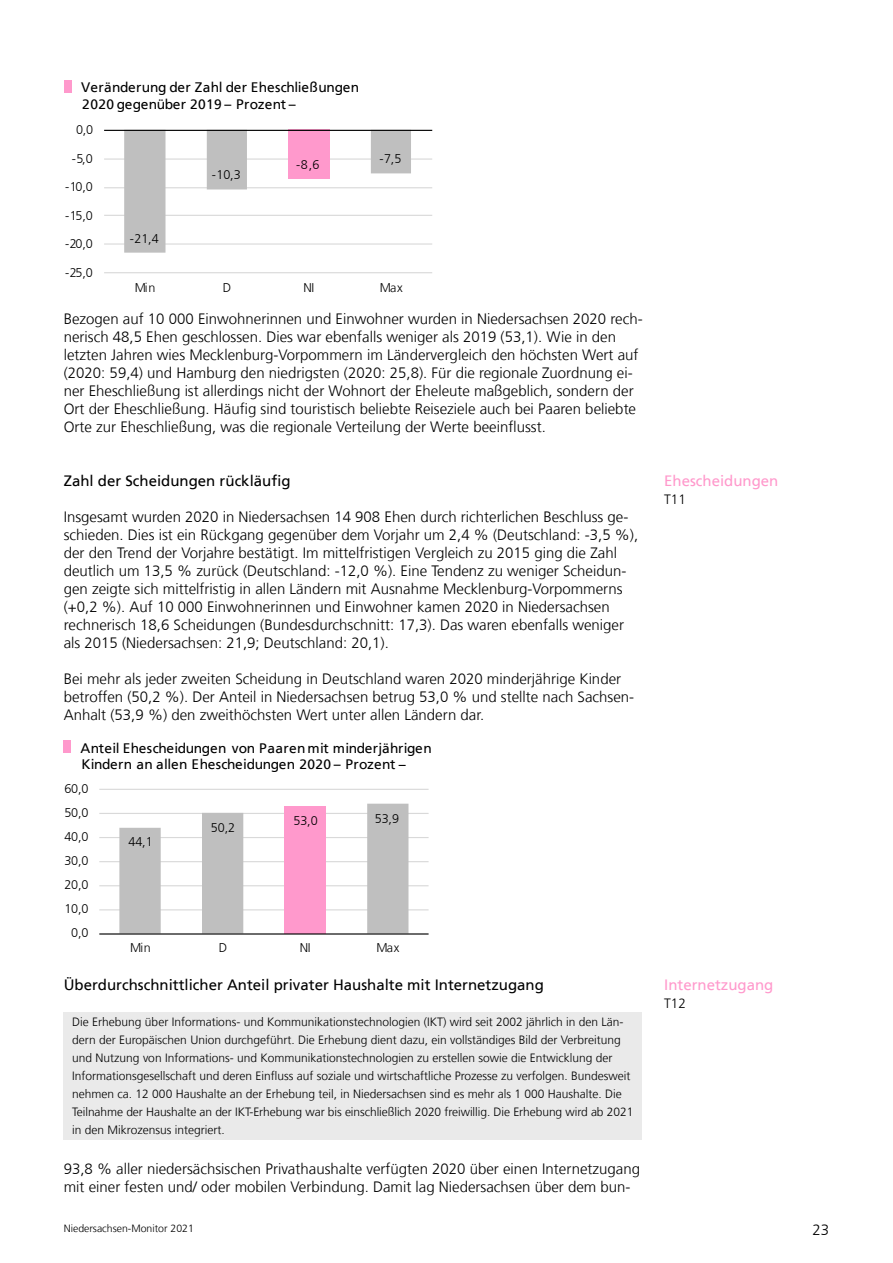
<style>
.page{position:relative;width:893px;height:1263px;background:#fff}
.page>*{position:absolute;margin:0;border:0;box-sizing:border-box;transform-origin:0 0}
.P_P_Grundtext_10Pt{font:300 15px/18px "NDS Frutiger";color:#000}
.H3_H3_Zwischenueberschrift{font:15px "NDS Frutiger";color:#000}
.t1{font:15px "NDS Frutiger";color:#f9c}
.t2{font:13.8px/16px "NDS Frutiger";color:#000}
.t3{font:13.8px/16px "NDS Frutiger";letter-spacing:.025em;color:#000}
.t4{font:300 13.5px "NDS Frutiger";color:#000}
.t5{font:300 12.6px "NDS Frutiger";letter-spacing:-.01em;color:#000}
.P_P_Grundtext_8Pt_Kasten{font:300 12px/18px "NDS Frutiger";color:#000}
.t6{font:300 10.5px "NDS Frutiger";color:#000}
</style>
<div class="page">
<div style="left:64px;top:1012px;width:578px;height:127px;background:#eaeaea"></div>
<hr style="left:104px;top:272px;width:328px;height:1px;background:#d9d9d9">
<hr style="left:104px;top:243px;width:328px;height:2px;background:#d9d9d9">
<hr style="left:104px;top:215px;width:328px;height:1px;background:#d9d9d9">
<hr style="left:104px;top:187px;width:328px;height:1px;background:#d9d9d9">
<hr style="left:104px;top:158px;width:328px;height:2px;background:#d9d9d9">
<svg style="left:124px;top:131px;width:287px;height:122px"></svg>
<hr style="left:104px;top:130px;width:328px;height:1px;background:#000">
<div style="left:64px;top:80px;width:8px;height:12px;background:#f9c"></div>
<hr style="left:99px;top:909px;width:330px;height:1px;background:#d9d9d9">
<hr style="left:99px;top:885px;width:330px;height:1px;background:#d9d9d9">
<hr style="left:99px;top:861px;width:330px;height:1px;background:#d9d9d9">
<hr style="left:99px;top:837px;width:330px;height:1px;background:#d9d9d9">
<hr style="left:99px;top:813px;width:330px;height:1px;background:#d9d9d9">
<hr style="left:99px;top:789px;width:330px;height:1px;background:#d9d9d9">
<svg style="left:119px;top:804px;width:289px;height:129px"></svg>
<hr style="left:99px;top:933px;width:330px;height:1px;background:#000">
<div style="left:63px;top:740px;width:8px;height:13px;background:#f9c"></div>
<p class="t3" style="left:81px;top:80px;width:279px">Veränderung der Zahl der Eheschließungen<br>2020 gegenüber 2019 – Prozent –</p>
<p class="t5" style="left:76px;top:123px;width:19px">0,0</p>
<p class="t5" style="left:72px;top:151px;width:22px">-5,0</p>
<p class="t5" style="left:65px;top:180px;width:29px">-10,0</p>
<p class="t5" style="left:65px;top:208px;width:29px">-15,0</p>
<p class="t5" style="left:65px;top:237px;width:29px">-20,0</p>
<p class="t5" style="left:65px;top:265px;width:29px">-25,0</p>
<p class="t5" style="left:130px;top:231px;width:30px">-21,4</p>
<p class="t5" style="left:212px;top:168px;width:30px">-10,3</p>
<p class="t5" style="left:296px;top:158px;width:25px">-8,6</p>
<p class="t5" style="left:379px;top:152px;width:23px">-7,5</p>
<p class="t5" style="left:135px;top:280px;width:22px">Min</p>
<p class="t5" style="left:223px;top:280px;width:10px">D</p>
<p class="t5" style="left:304px;top:280px;width:12px">NI</p>
<p class="t5" style="left:380px;top:280px;width:24px">Max</p>
<p class="P_P_Grundtext_10Pt" style="left:64px;top:310px;width:580px">Bezogen auf 10 000 Einwohnerinnen und Einwohner wurden in Niedersachsen 2020 rech&shy;nerisch 48,5 Ehen geschlossen. Dies war ebenfalls weniger als 2019 (53,1). Wie in den letzten Jahren wies Mecklenburg-Vorpommern im Ländervergleich den höchsten Wert auf (2020: 59,4) und Hamburg den niedrigsten (2020: 25,8). Für die regionale Zuordnung ei&shy;ner Eheschließung ist allerdings nicht der Wohnort der Eheleute maßgeblich, sondern der Ort der Eheschließung. Häufig sind touristisch beliebte Reiseziele auch bei Paaren beliebte Orte zur Eheschließung, was die regionale Verteilung der Werte beeinflusst.</p>
<h3 class="H3_H3_Zwischenueberschrift" style="left:64px;top:472px;width:228px">Zahl der Scheidungen rückläufig</h3>
<p class="P_P_Grundtext_10Pt" style="left:64px;top:508px;width:576px">Insgesamt wurden 2020 in Niedersachsen 14 908 Ehen durch richterlichen Beschluss ge&shy;schieden. Dies ist ein Rückgang gegenüber dem Vorjahr um 2,4 % (Deutschland: -3,5 %), der den Trend der Vorjahre bestätigt. Im mittelfristigen Vergleich zu 2015 ging die Zahl deutlich um 13,5 % zurück (Deutschland: -12,0 %). Eine Tendenz zu weniger Scheidun&shy;gen zeigte sich mittelfristig in allen Ländern mit Ausnahme Mecklenburg-Vorpommerns (+0,2 %). Auf 10 000 Einwohnerinnen und Einwohner kamen 2020 in Niedersachsen rechnerisch 18,6 Scheidungen (Bundesdurchschnitt: 17,3). Das waren ebenfalls weniger als 2015 (Niedersachsen: 21,9; Deutschland: 20,1).</p>
<p class="P_P_Grundtext_10Pt" style="left:64px;top:670px;width:572px">Bei mehr als jeder zweiten Scheidung in Deutschland waren 2020 minderjährige Kinder betroffen (50,2 %). Der Anteil in Niedersachsen betrug 53,0 % und stellte nach Sachsen-<br>Anhalt (53,9 %) den zweithöchsten Wert unter allen Ländern dar.</p>
<p class="t2" style="left:80px;top:740px;width:353px">Anteil Ehescheidungen von Paaren mit minderjährigen<br>Kindern an allen Ehescheidungen 2020 – Prozent −</p>
<p class="t5" style="left:64px;top:782px;width:26px">60,0</p>
<p class="t5" style="left:64px;top:806px;width:26px">50,0</p>
<p class="t5" style="left:64px;top:830px;width:26px">40,0</p>
<p class="t5" style="left:64px;top:854px;width:26px">30,0</p>
<p class="t5" style="left:64px;top:878px;width:26px">20,0</p>
<p class="t5" style="left:64px;top:902px;width:26px">10,0</p>
<p class="t5" style="left:71px;top:926px;width:19px">0,0</p>
<p class="t5" style="left:128px;top:834px;width:26px">44,1</p>
<p class="t5" style="left:211px;top:820px;width:26px">50,2</p>
<p class="t5" style="left:293px;top:813px;width:26px">53,0</p>
<p class="t5" style="left:375px;top:811px;width:26px">53,9</p>
<p class="t5" style="left:130px;top:941px;width:22px">Min</p>
<p class="t5" style="left:219px;top:941px;width:10px">D</p>
<p class="t5" style="left:300px;top:941px;width:12px">NI</p>
<p class="t5" style="left:377px;top:941px;width:24px">Max</p>
<h3 class="H3_H3_Zwischenueberschrift" style="left:64px;top:976px;width:482px">Überdurchschnittlicher Anteil privater Haushalte mit Internetzugang</h3>
<p class="P_P_Grundtext_8Pt_Kasten" style="left:72px;top:1013px;width:563px">Die Erhebung über Informations- und Kommunikationstechnologien (IKT) wird seit 2002 jährlich in den Län&shy;dern der Europäischen Union durchgeführt. Die Erhebung dient dazu, ein vollständiges Bild der Verbreitung und Nutzung von Informations- und Kommunikationstechnologien zu erstellen sowie die Entwicklung der Informationsgesellschaft und deren Einfluss auf soziale und wirtschaftliche Prozesse zu verfolgen. Bundesweit nehmen ca. 12 000 Haushalte an der Erhebung teil, in Niedersachsen sind es mehr als 1 000 Haushalte. Die Teilnahme der Haushalte an der IKT-Erhebung war bis einschließlich 2020 freiwillig. Die Erhebung wird ab 2021 in den Mikrozensus integriert.</p>
<p class="P_P_Grundtext_10Pt" style="left:64px;top:1160px;width:578px">93,8 % aller niedersächsischen Privathaushalte verfügten 2020 über einen Internetzugang mit einer festen und/ oder mobilen Verbindung. Damit lag Niedersachsen über dem bun-</p>
<p class="t1" style="left:664px;top:472px;width:116px">Ehescheidungen</p>
<p class="t4" style="left:664px;top:492px;width:23px">T11</p>
<p class="t1" style="left:664px;top:976px;width:111px">Internetzugang</p>
<p class="t4" style="left:664px;top:996px;width:23px">T12</p>
<p class="t6" style="left:64px;top:1222px;width:132px">Niedersachsen-Monitor 2021</p>
<p class="P_P_Grundtext_10Pt" style="left:812px;top:1221px;width:18px">23</p>
</div>
